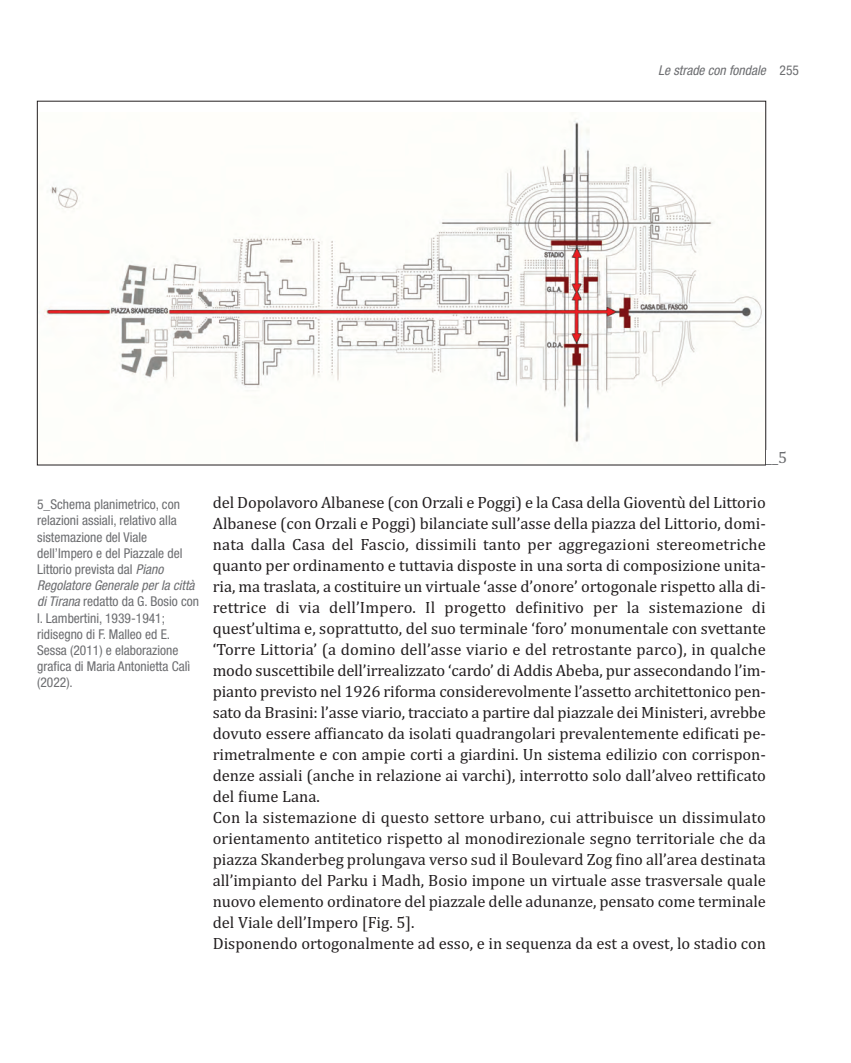
<style>
.page{position:relative;width:851px;height:1063px;background:#fff}
.page>*{position:absolute;margin:0;border:0;box-sizing:border-box;transform-origin:0 0}
.t1{font:16.5px/21px "Cambria";color:#231f20}
.t2{font:16.5px "Cambria";color:#6c6d70}
.t3{font:condensed 13.5px/16.2px "Helvetica Neue LT Std";color:#6c6d70}
.t4{font:italic condensed 13.5px "Helvetica Neue LT Std";color:#6c6d70}
.s1{font-style:normal}
.s2{font-style:italic}
</style>
<div class="page">
<img style="left:44px;top:118px;width:718px;height:327px">
<p class="t4" style="left:658px;top:65px;width:142px">Le strade con fondale <span class="s1">255</span></p>
<p class="t3" style="left:37px;top:497px;width:163px">5_Schema planimetrico, con relazioni assiali, relativo alla sistemazione del Viale dell’Impero e del Piazzale del<br>Littorio prevista dal <span class="s2">Piano<br>Regolatore Generale per la città di Tirana</span> redatto da G. Bosio con<br>I. Lambertini, 1939-1941; ridisegno di F. Malleo ed E.<br>Sessa (2011) e elaborazione grafica di Maria Antonietta Calì (2022).</p>
<p class="t2" style="left:765px;top:448px;width:23px">__5</p>
<p class="t1" style="left:213px;top:492px;width:554px">del Dopolavoro Albanese (con Orzali e Poggi) e la Casa della Gioventù del Littorio Albanese (con Orzali e Poggi) bilanciate sull’asse della piazza del Littorio, domi&shy;nata dalla Casa del Fascio, dissimili tanto per aggregazioni stereometriche quanto per ordinamento e tuttavia disposte in una sorta di composizione unita&shy;ria, ma traslata, a costituire un virtuale ‘asse d’onore’ ortogonale rispetto alla di&shy;rettrice di via dell’Impero. Il progetto definitivo per la sistemazione di quest’ultima e, soprattutto, del suo terminale ‘foro’ monumentale con svettante ‘Torre Littoria’ (a domino dell’asse viario e del retrostante parco), in qualche modo suscettibile dell’irrealizzato ‘cardo’ di Addis Abeba, pur assecondando l’im&shy;pianto previsto nel 1926 riforma considerevolmente l’assetto architettonico pen&shy;sato da Brasini: l’asse viario, tracciato a partire dal piazzale dei Ministeri, avrebbe dovuto essere affiancato da isolati quadrangolari prevalentemente edificati pe&shy;rimetralmente e con ampie corti a giardini. Un sistema edilizio con corrispon&shy;denze assiali (anche in relazione ai varchi), interrotto solo dall’alveo rettificato del fiume Lana.<br>Con la sistemazione di questo settore urbano, cui attribuisce un dissimulato orientamento antitetico rispetto al monodirezionale segno territoriale che da piazza Skanderbeg prolungava verso sud il Boulevard Zog fino all’area destinata all’impianto del Parku i Madh, Bosio impone un virtuale asse trasversale quale nuovo elemento ordinatore del piazzale delle adunanze, pensato come terminale del Viale dell’Impero [Fig. 5].<br>Disponendo ortogonalmente ad esso, e in sequenza da est a ovest, lo stadio con</p>
</div>
